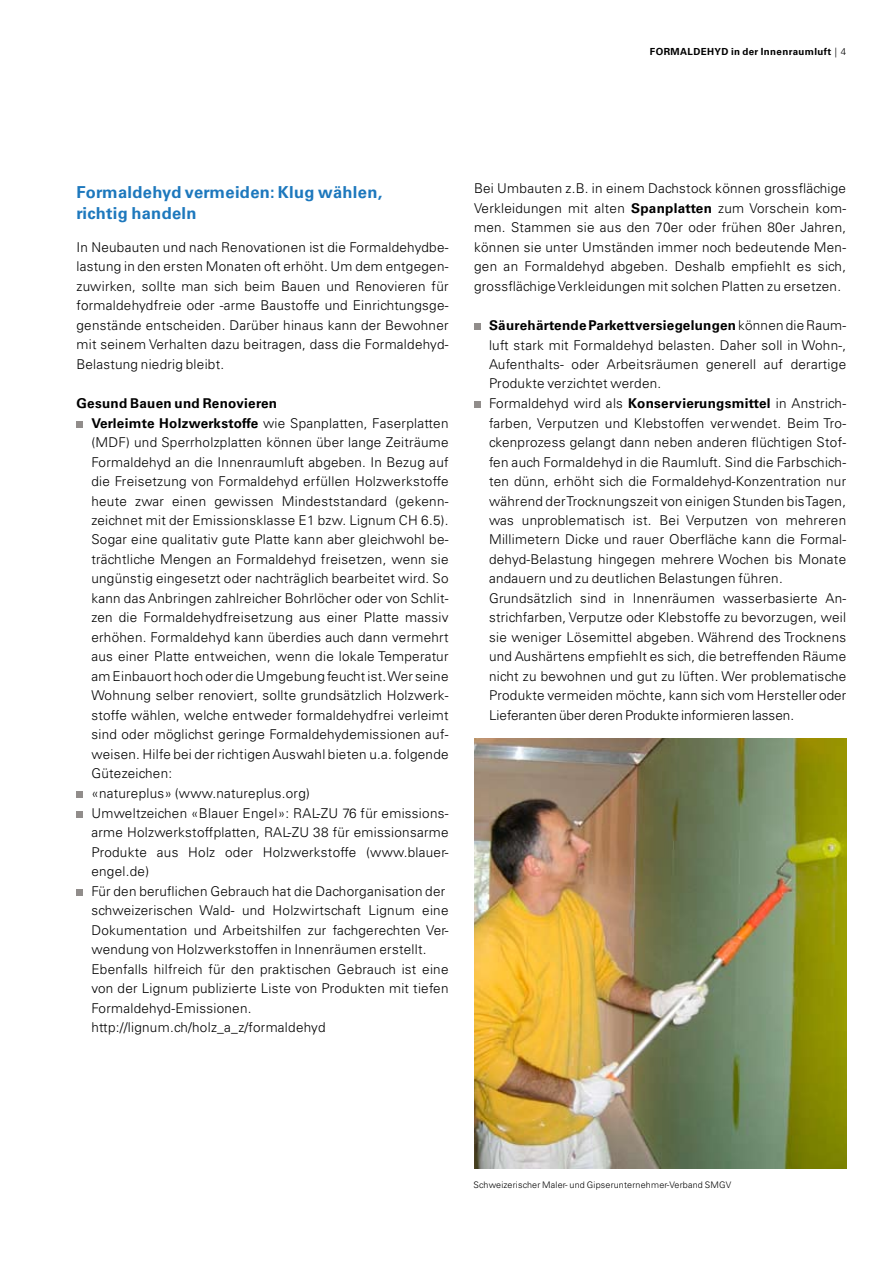
<style>
.page{position:relative;width:893px;height:1263px;background:#fff}
.page>*{position:absolute;margin:0;border:0;box-sizing:border-box;transform-origin:0 0}
.t1{font:700 16.5px/21px "Univers LT";letter-spacing:.02em;color:#1d78bd}
.t2{font:300 13.5px/19.5px "Univers LT";letter-spacing:.02em;color:#000;text-align:justify}
.t3{font:700 9.75px "Univers LT";letter-spacing:.04em;color:#000}
.t4{font:300 9px "Univers LT";letter-spacing:.02em;color:#000}
.s1{font-weight:300}
.s2{font-weight:700}
</style>
<div class="page">
<svg style="left:77px;top:421px;width:6px;height:6px"></svg>
<div style="left:77px;top:791px;width:6px;height:7px;background:#918d8b"></div>
<svg style="left:77px;top:811px;width:6px;height:6px"></svg>
<svg style="left:77px;top:889px;width:6px;height:6px"></svg>
<div style="left:474px;top:323px;width:7px;height:7px;background:#918d8b"></div>
<div style="left:474px;top:401px;width:7px;height:7px;background:#918d8b"></div>
<img style="left:474px;top:739px;width:372px;height:430px">
<p class="t3" style="left:650px;top:45px;width:198px">FORMALDEHYD in der Innenraumluft <span class="s1">| 4</span></p>
<p class="t1" style="left:77px;top:182px;width:307px">Formaldehyd vermeiden: Klug wählen, richtig handeln</p>
<p class="t2" style="left:77px;top:237px;width:374px">In Neubauten und nach Renovationen ist die Formaldehydbe&shy;lastung in den ersten Monaten oft erhöht. Um dem entgegen&shy;zuwirken, sollte man sich beim Bauen und Renovieren für formaldehydfreie oder -arme Baustoffe und Einrichtungsge&shy;genstände entscheiden. Darüber hinaus kann der Bewohner mit seinem Verhalten dazu beitragen, dass die Formaldehyd-Belastung niedrig bleibt.</p>
<p class="t2" style="left:91px;top:393px;width:359px;text-align:left;text-indent:-15px"><span class="s2">Gesund Bauen und Renovieren<br>Verleimte Holzwerkstoffe</span> wie Spanplatten, Faserplatten (MDF) und Sperrholzplatten können über lange Zeiträume Formaldehyd an die Innenraumluft abgeben. In Bezug auf die Freisetzung von Formaldehyd erfüllen Holzwerkstoffe heute zwar einen gewissen Mindeststandard (gekenn&shy;zeichnet mit der Emissionsklasse E1 bzw. Lignum CH 6.5).<br>Sogar eine qualitativ gute Platte kann aber gleichwohl be&shy;trächtliche Mengen an Formaldehyd freisetzen, wenn sie ungünstig eingesetzt oder nachträglich bearbeitet wird. So kann das Anbringen zahlreicher Bohrlöcher oder von Schlit&shy;zen die Formaldehydfreisetzung aus einer Platte massiv erhöhen. Formaldehyd kann überdies auch dann vermehrt aus einer Platte entweichen, wenn die lokale Temperatur am Einbauort hoch oder die Umgebung feucht ist. Wer seine Wohnung selber renoviert, sollte grundsätzlich Holzwerk&shy;stoffe wählen, welche entweder formaldehydfrei verleimt sind oder möglichst geringe Formaldehydemissionen auf&shy;weisen. Hilfe bei der richtigen Auswahl bieten u.a. folgende Gütezeichen:<br>«natureplus» (www.natureplus.org)<br>Umweltzeichen «Blauer Engel»: RAL-ZU 76 für emissions&shy;arme Holzwerkstoffplatten, RAL-ZU 38 für emissionsarme Produkte aus Holz oder Holzwerkstoffe (www.blauer&shy;engel.de)<br>Für den beruflichen Gebrauch hat die Dachorganisation der schweizerischen Wald- und Holzwirtschaft Lignum eine Dokumentation und Arbeitshilfen zur fachgerechten Ver&shy;wendung von Holzwerkstoffen in Innenräumen erstellt.<br>Ebenfalls hilfreich für den praktischen Gebrauch ist eine von der Lignum publizierte Liste von Produkten mit tiefen Formaldehyd-Emissionen. http://lignum.ch/holz_a_z/formaldehyd</p>
<p class="t2" style="left:474px;top:179px;width:374px">Bei Umbauten z.B. in einem Dachstock können grossflächige Verkleidungen mit alten <span class="s2">Spanplatten</span> zum Vorschein kom&shy;men. Stammen sie aus den 70er oder frühen 80er Jahren, können sie unter Umständen immer noch bedeutende Men&shy;gen an Formaldehyd abgeben. Deshalb empfiehlt es sich, grossflächige Verkleidungen mit solchen Platten zu ersetzen.</p>
<p class="t2" style="left:489px;top:315px;width:359px;text-align:left"><span class="s2">Säurehärtende Parkettversiegelungen</span> können die Raum&shy;luft stark mit Formaldehyd belasten. Daher soll in Wohn-, Aufenthalts- oder Arbeitsräumen generell auf derartige Produkte verzichtet werden.<br>Formaldehyd wird als <span class="s2">Konservierungsmittel</span> in Anstrich&shy;farben, Verputzen und Klebstoffen verwendet. Beim Tro&shy;ckenprozess gelangt dann neben anderen flüchtigen Stof&shy;fen auch Formaldehyd in die Raumluft. Sind die Farbschich&shy;ten dünn, erhöht sich die Formaldehyd-Konzentration nur während der Trocknungszeit von einigen Stunden bis Tagen, was unproblematisch ist. Bei Verputzen von mehreren Millimetern Dicke und rauer Oberfläche kann die Formal&shy;dehyd-Belastung hingegen mehrere Wochen bis Monate andauern und zu deutlichen Belastungen führen.<br>Grundsätzlich sind in Innenräumen wasserbasierte An&shy;strichfarben, Verputze oder Klebstoffe zu bevorzugen, weil sie weniger Lösemittel abgeben. Während des Trocknens und Aushärtens empfiehlt es sich, die betreffenden Räume nicht zu bewohnen und gut zu lüften. Wer problematische Produkte vermeiden möchte, kann sich vom Hersteller oder Lieferanten über deren Produkte informieren lassen.</p>
<p class="t4" style="left:474px;top:1179px;width:259px">Schweizerischer Maler- und Gipserunternehmer-Verband SMGV</p>
</div>
